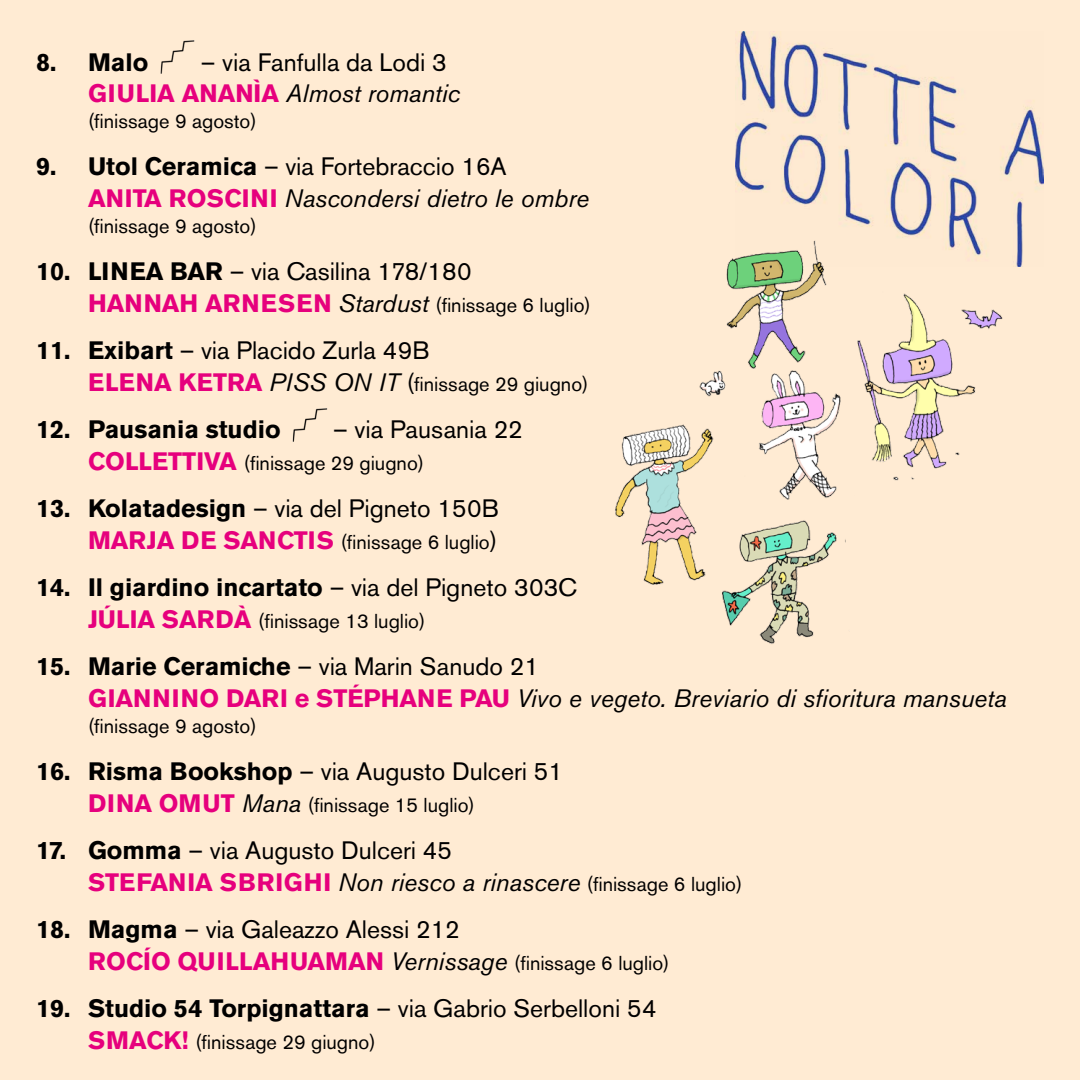
<style>
.page{position:relative;width:1080px;height:1080px;background:#ffebd3}
.page>*{position:absolute;margin:0;border:0;box-sizing:border-box;transform-origin:0 0}
.t1{font:25px/31px "Akzidenz Grotesk BE";color:#000}
.t2{font:italic 25px/32px "Akzidenz Grotesk BE";color:#000}
.t3{font:700 25px "Akzidenz Grotesk BE";color:#000}
.t4{font:20px "Akzidenz Grotesk BE";color:#000}
.s1{font-weight:700;color:#e6007d}
.s2{font-style:italic}
.s3{font-weight:700;font-style:normal}
.s4{font-style:normal}
.s5{font-weight:700;font-style:normal;color:#e6007d}
.s6{font-weight:700}
.s7{font-weight:700;font-size:25px;color:#e6007d}
.s8{font-style:italic;font-size:25px}
.s9{font-size:24px}
.s10{font-weight:400}
.s11{font-size:20px}
</style>
<div class="page">
<img style="left:160px;top:40px;width:35px;height:34px">
<img style="left:292px;top:408px;width:36px;height:34px">
<img style="left:735px;top:31px;width:309px;height:207px">
<img style="left:615px;top:238px;width:408px;height:406px">
<p class="t1" style="left:88px;top:47px;width:373px;text-indent:113px">– via Fanfulla da Lodi 3<br><span class="s1">GIULIA ANANÌA</span> <span class="s2">Almost romantic</span></p>
<p class="t4" style="left:88px;top:109px;width:170px">(finissage 9 agosto)</p>
<p class="t2" style="left:88px;top:151px;width:503px;text-indent:-52px"><span class="s3">9. Utol Ceramica</span> <span class="s4">– via Fortebraccio 16A<br></span><span class="s5">ANITA ROSCINI</span> Nascondersi dietro le ombre</p>
<p class="t4" style="left:88px;top:214px;width:170px">(finissage 9 agosto)</p>
<p class="t1" style="left:36px;top:256px;width:437px"><span class="s6">10. LINEA BAR</span> – via Casilina 178/180</p>
<p class="t4" style="left:88px;top:293px;width:504px"><span class="s7">HANNAH ARNESEN</span> <span class="s8">Stardust</span> (finissage 6 luglio)</p>
<p class="t1" style="left:36px;top:335px;width:395px"><span class="s6">11. Exibart</span> – via Placido Zurla 49B</p>
<p class="t4" style="left:88px;top:372px;width:502px"><span class="s7">ELENA KETRA</span> <span class="s8">PISS ON IT</span> <span class="s9">(</span>finissage 29 giugno)</p>
<p class="t3" style="left:36px;top:415px;width:246px">12. Pausania studio</p>
<p class="t1" style="left:333px;top:414px;width:191px">– via Pausania 22</p>
<p class="t4" style="left:88px;top:451px;width:338px"><span class="s7">COLLETTIVA</span> (finissage 29 giugno)</p>
<p class="t1" style="left:36px;top:493px;width:464px"><span class="s6">13. Kolatadesign</span> – via del Pigneto 150B</p>
<p class="t4" style="left:88px;top:530px;width:411px"><span class="s7">MARJA DE SANCTIS</span> (finissage 6 luglio<span class="s9">)</span></p>
<p class="t3" style="left:36px;top:573px;width:543px">14. Il giardino incartato <span class="s10">– via del Pigneto 303C</span></p>
<p class="t4" style="left:88px;top:609px;width:339px"><span class="s7">JÚLIA SARDÀ</span> (finissage 13 luglio)</p>
<p class="t2" style="left:88px;top:651px;width:920px;text-indent:-52px"><span class="s3">15. Marie Ceramiche</span> <span class="s4">– via Marin Sanudo 21<br></span><span class="s5">GIANNINO DARI e STÉPHANE PAU</span> Vivo e vegeto. Breviario di sfioritura mansueta</p>
<p class="t4" style="left:88px;top:714px;width:170px">(finissage 9 agosto)</p>
<p class="t1" style="left:36px;top:756px;width:528px"><span class="s6">16. Risma Bookshop</span> – via Augusto Dulceri 51</p>
<p class="t4" style="left:88px;top:793px;width:388px"><span class="s7">DINA OMUT</span> <span class="s8">Mana</span> (finissage 15 luglio)</p>
<p class="t1" style="left:88px;top:835px;width:656px;line-height:32px;text-indent:-52px"><span class="s6">17. Gomma</span> – via Augusto Dulceri 45<br><span class="s1">STEFANIA SBRIGHI</span> <span class="s2">Non riesco a rinascere</span> <span class="s11">(finissage 6 luglio)</span></p>
<p class="t1" style="left:36px;top:914px;width:425px"><span class="s6">18. Magma</span> – via Galeazzo Alessi 212</p>
<p class="t4" style="left:88px;top:951px;width:583px"><span class="s7">ROCÍO QUILLAHUAMAN</span> <span class="s8">Vernissage</span> (finissage 6 luglio)</p>
<p class="t3" style="left:36px;top:994px;width:622px">19. Studio 54 Torpignattara <span class="s10">– via Gabrio Serbelloni 54</span></p>
<p class="t4" style="left:88px;top:1030px;width:289px"><span class="s7">SMACK!</span> (finissage 29 giugno)</p>
<p class="t3" style="left:36px;top:48px;width:114px">8. Malo</p>
</div>
